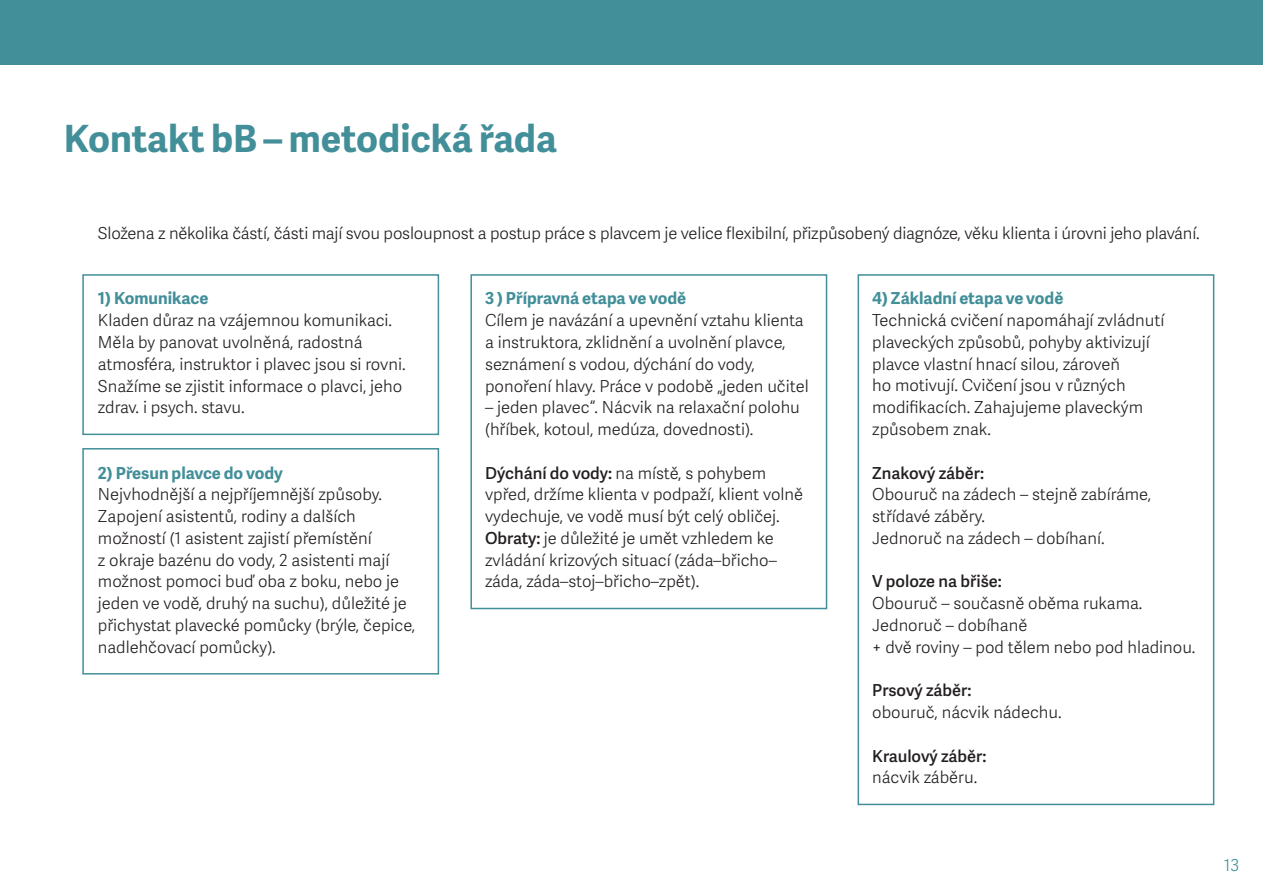
<style>
.page{position:relative;width:1263px;height:894px;background:#fff}
.page>*{position:absolute;margin:0;border:0;box-sizing:border-box;transform-origin:0 0}
.t1{font:700 37.5px "Adelle Sans";color:#428f99}
.t2{font:300 16.5px/21.8px "Adelle Sans";color:#231f20}
.t3{font:700 16.5px "Adelle Sans";color:#428f99}
.t4{font:600 16.5px "Adelle Sans";color:#231f20}
.t5{font:300 16.5px "Adelle Sans";color:#428f99}
.s1{font-weight:600}
</style>
<div class="page">
<div style="left:0;top:0;width:1262px;height:65px;background:#428f99"></div>
<div style="left:82px;top:274px;width:357px;height:161px;border:2px solid #428f99"></div>
<div style="left:82px;top:448px;width:357px;height:226px;border:2px solid #428f99"></div>
<div style="left:470px;top:274px;width:357px;height:335px;border:2px solid #428f99"></div>
<div style="left:857px;top:274px;width:357px;height:530px;border:2px solid #428f99"></div>
<h1 class="t1" style="left:64px;top:111px;width:494px">Kontakt bB – metodická řada</h1>
<p class="t2" style="left:98px;top:222px;width:1103px">Složena z několika částí, části mají svou posloupnost a postup práce s plavcem je velice flexibilní, přizpůsobený diagnóze, věku klienta i úrovni jeho plavání.</p>
<p class="t3" style="left:98px;top:286px;width:112px">1) Komunikace</p>
<p class="t2" style="left:98px;top:309px;width:309px">Kladen důraz na vzájemnou komunikaci.<br>Měla by panovat uvolněná, radostná atmosféra, instruktor i plavec jsou si rovni.<br>Snažíme se zjistit informace o plavci, jeho zdrav. i psych. stavu.</p>
<p class="t3" style="left:98px;top:460px;width:186px">2) Přesun plavce do vody</p>
<p class="t2" style="left:98px;top:483px;width:319px">Nejvhodnější a nejpříjemnější způsoby.<br>Zapojení asistentů, rodiny a dalších možností (1 asistent zajistí přemístění<br>z okraje bazénu do vody, 2 asistenti mají možnost pomoci buď oba z boku, nebo je jeden ve vodě, druhý na suchu), důležité je přichystat plavecké pomůcky (brýle, čepice, nadlehčovací pomůcky).</p>
<p class="t3" style="left:485px;top:286px;width:203px">3 ) Přípravná etapa ve vodě</p>
<p class="t2" style="left:485px;top:309px;width:325px">Cílem je navázání a upevnění vztahu klienta a instruktora, zklidnění a uvolnění plavce, seznámení s vodou, dýchání do vody, ponoření hlavy. Práce v podobě „jeden učitel</p>
<p class="t2" style="left:485px;top:396px;width:316px">– jeden plavec“. Nácvik na relaxační polohu (hříbek, kotoul, medúza, dovednosti).</p>
<p class="t2" style="left:485px;top:461px;width:319px"><span class="s1">Dýchání do vody:</span> na místě, s pohybem vpřed, držíme klienta v podpaží, klient volně vydechuje, ve vodě musí být celý obličej.<br><span class="s1">Obraty:</span> je důležité je umět vzhledem ke zvládání krizových situací (záda–břicho– záda, záda–stoj–břicho–zpět).</p>
<p class="t3" style="left:872px;top:286px;width:193px">4) Základní etapa ve vodě</p>
<p class="t2" style="left:872px;top:309px;width:294px">Technická cvičení napomáhají zvládnutí plaveckých způsobů, pohyby aktivizují plavce vlastní hnací silou, zároveň<br>ho motivují. Cvičení jsou v různých modifikacích. Zahajujeme plaveckým způsobem znak.</p>
<p class="t4" style="left:872px;top:460px;width:113px">Znakový záběr:</p>
<p class="t2" style="left:872px;top:483px;width:280px">Obouruč na zádech – stejně zabíráme, střídavé záběry.<br>Jednoruč na zádech – dobíhaní.</p>
<p class="t4" style="left:872px;top:569px;width:131px">V poloze na břiše:</p>
<p class="t2" style="left:872px;top:591px;width:325px">Obouruč – současně oběma rukama.<br>Jednoruč – dobíhaně<br>+ dvě roviny – pod tělem nebo pod hladinou.</p>
<p class="t4" style="left:872px;top:678px;width:101px">Prsový záběr:</p>
<p class="t2" style="left:872px;top:700px;width:191px">obouruč, nácvik nádechu.</p>
<p class="t4" style="left:872px;top:743px;width:116px">Kraulový záběr:</p>
<p class="t2" style="left:872px;top:765px;width:107px">nácvik záběru.</p>
<p class="t5" style="left:1223px;top:852px;width:17px">13</p>
</div>
